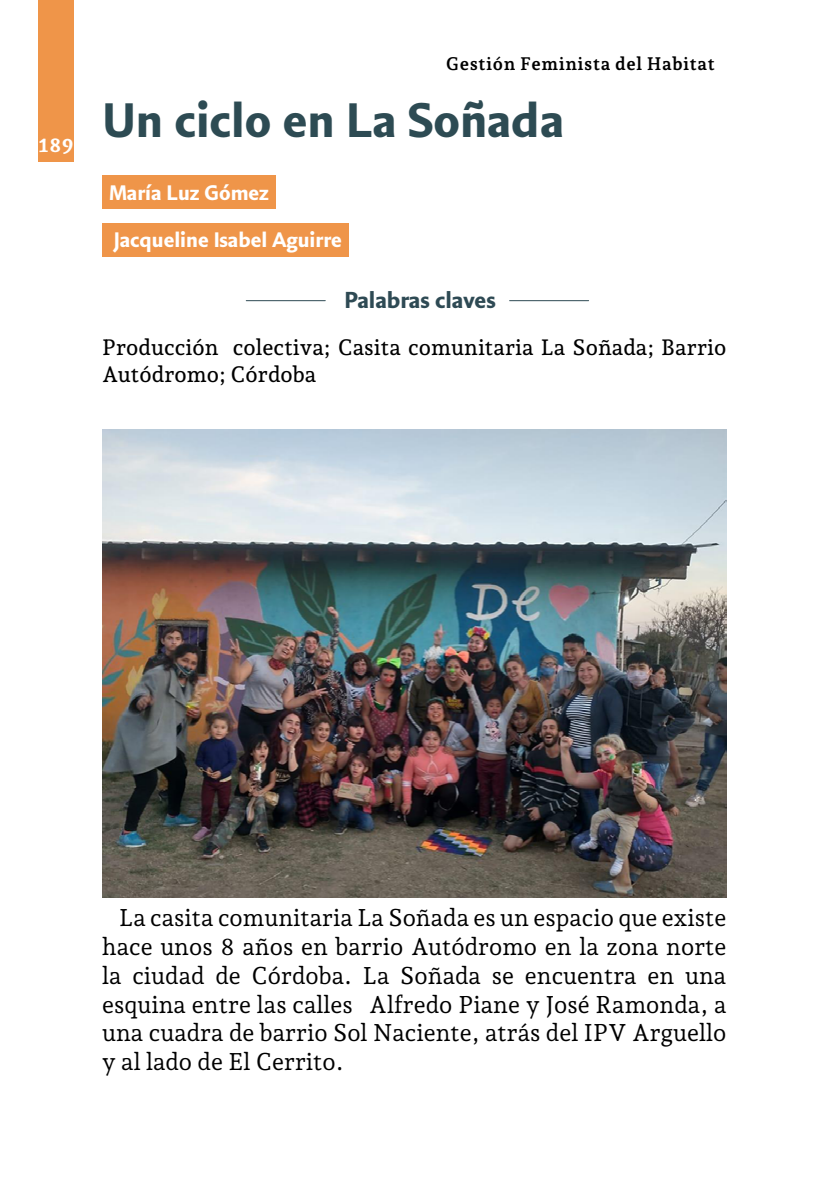
<style>
.page{position:relative;width:840px;height:1191px;background:#fff}
.page>*{position:absolute;margin:0;border:0;box-sizing:border-box;transform-origin:0 0}
.t1{font:700 46px "Picara Text Sans";color:#2d4b53}
.t2{font:24px/28.8px "Andada Pro";color:#000;text-align:justify}
.t3{font:500 22px/26.4px "Andada Pro";color:#000}
.t4{font:700 22px "Picara Text Sans";color:#2e4a54}
.t5{font:700 20px "Picara Text Sans";color:#fff}
.t6{font:800 20px "Andada Pro";color:#fff}
.t7{font:700 18px "Andada Pro";letter-spacing:.03em;color:#000}
</style>
<div class="page">
<div style="left:39px;top:0;width:35px;height:162px;background:#ef9549"></div>
<div style="left:102px;top:176px;width:174px;height:33px;background:#ef9549"></div>
<div style="left:102px;top:223px;width:246px;height:33px;background:#ef9549"></div>
<hr style="left:246px;top:300px;width:79px;height:1px;background:#2e4a54">
<hr style="left:509px;top:300px;width:79px;height:1px;background:#2e4a54">
<img style="left:102px;top:429px;width:624px;height:468px">
<p class="t6" style="left:38px;top:131px;width:37px">189</p>
<p class="t7" style="left:445px;top:50px;width:270px">Gestión Feminista del Habitat</p>
<h1 class="t1" style="left:102px;top:91px;width:463px">Un ciclo en La Soñada</h1>
<p class="t5" style="left:109px;top:180px;width:161px">María Luz Gómez</p>
<p class="t5" style="left:114px;top:227px;width:229px">Jacqueline Isabel Aguirre</p>
<p class="t4" style="left:344px;top:286px;width:152px">Palabras claves</p>
<p class="t3" style="left:102px;top:334px;width:625px">Producción colectiva; Casita comunitaria La Soñada; Barrio<br>Autódromo; Córdoba</p>
<p class="t2" style="left:102px;top:903px;width:625px;text-indent:17px">La casita comunitaria La Soñada es un espacio que existe hace unos 8 años en barrio Autódromo en la zona norte la ciudad de Córdoba. La Soñada se encuentra en una esquina entre las calles Alfredo Piane y José Ramonda, a una cuadra de barrio Sol Naciente, atrás del IPV Arguello y al lado de El Cerrito.</p>
</div>
